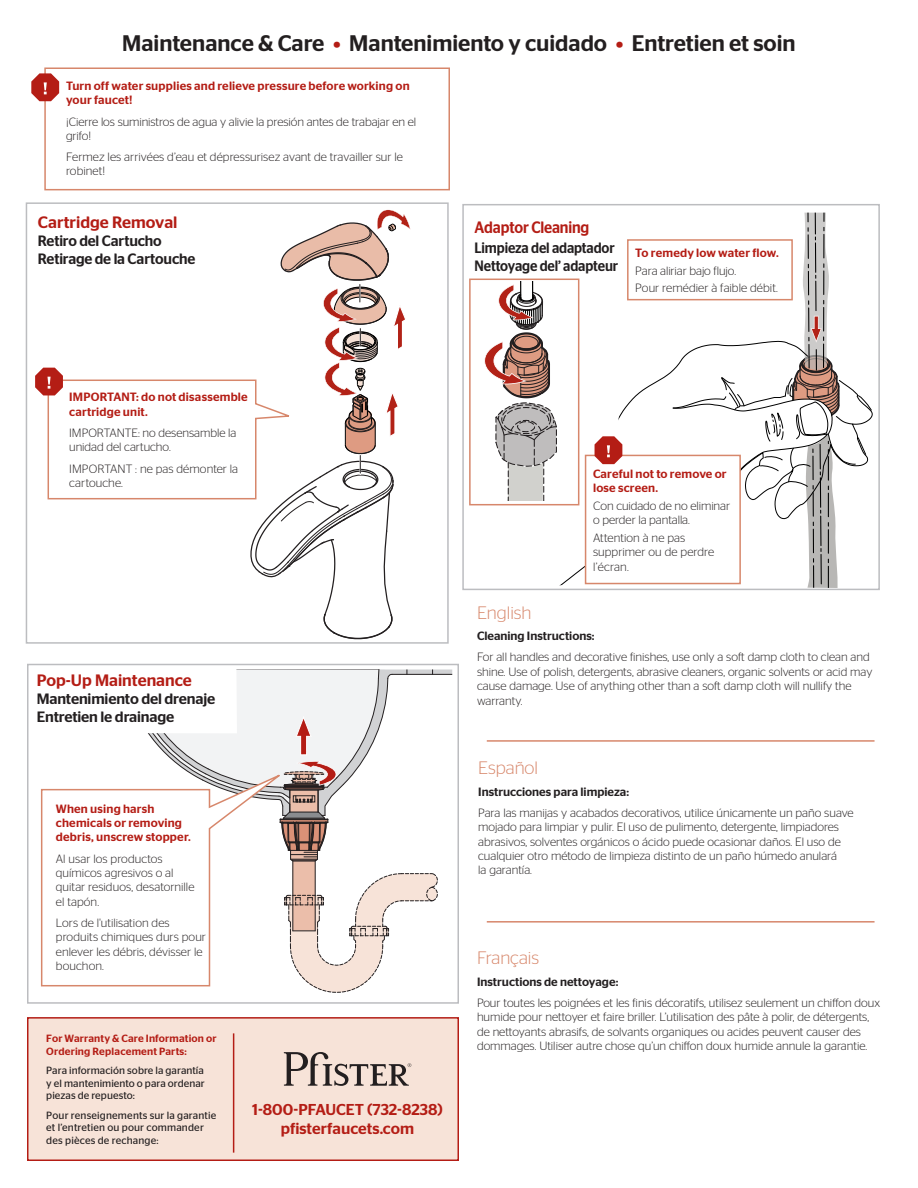
<style>
.page{position:relative;width:918px;height:1188px;background:#fff}
.page>*{position:absolute;margin:0;border:0;box-sizing:border-box;transform-origin:0 0}
.t1{font:500 22.5px "Stag Sans";letter-spacing:-.005em;color:#231f20}
.t2{font:300 18px "Stag Sans";color:#d7876b}
.t3{font:500 16.5px "Stag Sans";color:#b41d15}
.t4{font:500 16.5px "Stag Sans";color:#b41d15;scale:.9 1}
.t5{font:500 15.75px "Stag Sans";color:#b41d15}
.t6{font:500 15px/18px "Stag Sans";letter-spacing:-.01em;color:#231f20}
.t7{font:500 15px "Stag Sans";letter-spacing:-.01em;color:#231f20;scale:.9 1}
.Text{font:300 12px/14.4px "Stag Sans";color:#231f20}
.Text-2{font:500 12px/14.4px "Stag Sans";letter-spacing:.015em;color:#b41d15}
.t8{font:500 12px "Stag Sans";color:#231f20}
.t9{font:10.5px/12.6px "Stag Sans";letter-spacing:.01em;color:#231f20;text-align:justify}
.t10{font:500 10.5px/12.6px "Stag Sans";letter-spacing:.02em;color:#b41d15}
.s1{color:#b41d15}
</style>
<div class="page">
<div style="left:27px;top:664px;width:432px;height:340px;border:2px solid #bcbdc0"></div>
<div style="left:462px;top:204px;width:418px;height:386px;border:2px solid #bcbdc0"></div>
<div style="left:469px;top:279px;width:110px;height:226px;background:#fff;border:2px solid #d7876b"></div>
<svg style="left:148px;top:669px;width:304px;height:324px"></svg>
<div style="left:26px;top:202px;width:423px;height:442px;border:2px solid #bcbdc0"></div>
<svg style="left:35px;top:210px;width:376px;height:433px"></svg>
<svg style="left:484px;top:213px;width:389px;height:375px"></svg>
<div style="left:27px;top:1017px;width:432px;height:144px;background:#f7e3d8;border:2px solid #b41d15"></div>
<hr style="left:233px;top:1033px;width:1px;height:120px;background:#b41d15">
<svg style="left:284px;top:1052px;width:127px;height:34px"></svg>
<hr style="left:487px;top:740px;width:388px;height:2px;background:#d7876b">
<hr style="left:487px;top:921px;width:388px;height:2px;background:#d7876b">
<svg style="left:40px;top:768px;width:251px;height:219px"></svg>
<div style="left:44px;top:68px;width:406px;height:122px;border:2px solid #d7876b"></div>
<svg style="left:31px;top:73px;width:28px;height:28px"></svg>
<p class="t1" style="left:122px;top:30px;width:675px">Maintenance &amp; Care <span class="s1">•</span> Mantenimiento y cuidado <span class="s1">•</span> Entretien et soin</p>
<p class="Text-2" style="left:66px;top:79px;width:345px">Turn off water supplies and relieve pressure before working on your faucet!</p>
<p class="Text" style="left:66px;top:114px;width:352px">¡Cierre los suministros de agua y alivie la presión antes de trabajar en el grifo!</p>
<p class="Text" style="left:66px;top:150px;width:339px">Fermez les arrivées d’eau et dépressurisez avant de travailler sur le robinet!</p>
<p class="t3" style="left:38px;top:213px;width:141px">Cartridge Removal</p>
<p class="t6" style="left:38px;top:232px;width:159px">Retiro del Cartucho<br>Retirage de la Cartouche</p>
<p class="t4" style="left:475px;top:218px;width:129px">Adaptor Cleaning</p>
<p class="t7" style="left:475px;top:239px;width:157px">Limpieza del adaptador</p>
<p class="t7" style="left:475px;top:257px;width:161px">Nettoyage del’ adapteur</p>
<p class="Text-2" style="left:635px;top:246px;width:145px">To remedy low water flow.</p>
<p class="Text" style="left:635px;top:263px;width:102px">Para aliriar bajo flujo.</p>
<p class="Text" style="left:635px;top:281px;width:144px">Pour remédier à faible débit.</p>
<p class="Text-2" style="left:69px;top:390px;width:180px">IMPORTANT: do not disassemble cartridge unit.</p>
<p class="Text" style="left:69px;top:425px;width:169px">IMPORTANTE: no desensamble la unidad del cartucho.</p>
<p class="Text" style="left:69px;top:461px;width:170px">IMPORTANT : ne pas démonter la cartouche.</p>
<p class="Text-2" style="left:593px;top:466px;width:135px">Careful not to remove or lose screen.</p>
<p class="Text" style="left:593px;top:498px;width:139px">Con cuidado de no eliminar o perder la pantalla.</p>
<p class="Text" style="left:593px;top:531px;width:123px">Attention à ne pas supprimer ou de perdre l’écran.</p>
<p class="t3" style="left:37px;top:670px;width:157px">Pop-Up Maintenance</p>
<p class="t6" style="left:37px;top:689px;width:180px">Mantenimiento del drenaje</p>
<p class="t6" style="left:37px;top:707px;width:139px">Entretien le drainage</p>
<p class="Text-2" style="left:56px;top:801px;width:136px">When using harsh chemicals or removing debris, unscrew stopper.</p>
<p class="Text" style="left:56px;top:851px;width:140px">Al usar los productos químicos agresivos o al quitar residuos, desatornille el tapón.</p>
<p class="Text" style="left:56px;top:915px;width:152px">Lors de l'utilisation des produits chimiques durs pour enlever les débris, dévisser le bouchon.</p>
<p class="t10" style="left:46px;top:1032px;width:172px">For Warranty &amp; Care Information or<br>Ordering Replacement Parts:</p>
<p class="t9" style="left:46px;top:1064px;width:160px">Para información sobre la garantía y el mantenimiento o para ordenar piezas de repuesto:</p>
<p class="t9" style="left:46px;top:1109px;width:172px;text-align:left">Pour renseignements sur la garantie et l’entretien ou pour commander des pièces de rechange:</p>
<p class="t5" style="left:252px;top:1101px;width:192px">1-800-PFAUCET (732-8238)</p>
<p class="t5" style="left:281px;top:1119px;width:135px">pfisterfaucets.com</p>
<p class="t2" style="left:477px;top:603px;width:56px">English</p>
<p class="t8" style="left:477px;top:629px;width:119px">Cleaning Instructions:</p>
<p class="Text" style="left:477px;top:650px;width:397px">For all handles and decorative finishes, use only a soft damp cloth to clean and shine. Use of polish, detergents, abrasive cleaners, organic solvents or acid may cause damage. Use of anything other than a soft damp cloth will nullify the warranty.</p>
<p class="t2" style="left:478px;top:758px;width:61px">Español</p>
<p class="t8" style="left:478px;top:784px;width:152px">Instrucciones para limpieza:</p>
<p class="Text" style="left:478px;top:805px;width:377px">Para las manijas y acabados decorativos, utilice únicamente un paño suave mojado para limpiar y pulir. El uso de pulimento, detergente, limpiadores abrasivos, solventes orgánicos o ácido puede ocasionar daños. El uso de cualquier otro método de limpieza distinto de un paño húmedo anulará<br>la garantía.</p>
<p class="t2" style="left:477px;top:948px;width:64px">Français</p>
<p class="t8" style="left:477px;top:974px;width:143px">Instructions de nettoyage:</p>
<p class="Text" style="left:477px;top:995px;width:405px">Pour toutes les poignées et les finis décoratifs, utilisez seulement un chiffon doux humide pour nettoyer et faire briller. L’utilisation des pâte à polir, de détergents, de nettoyants abrasifs, de solvants organiques ou acides peuvent causer des dommages. Utiliser autre chose qu’un chiffon doux humide annule la garantie.</p>
</div>
